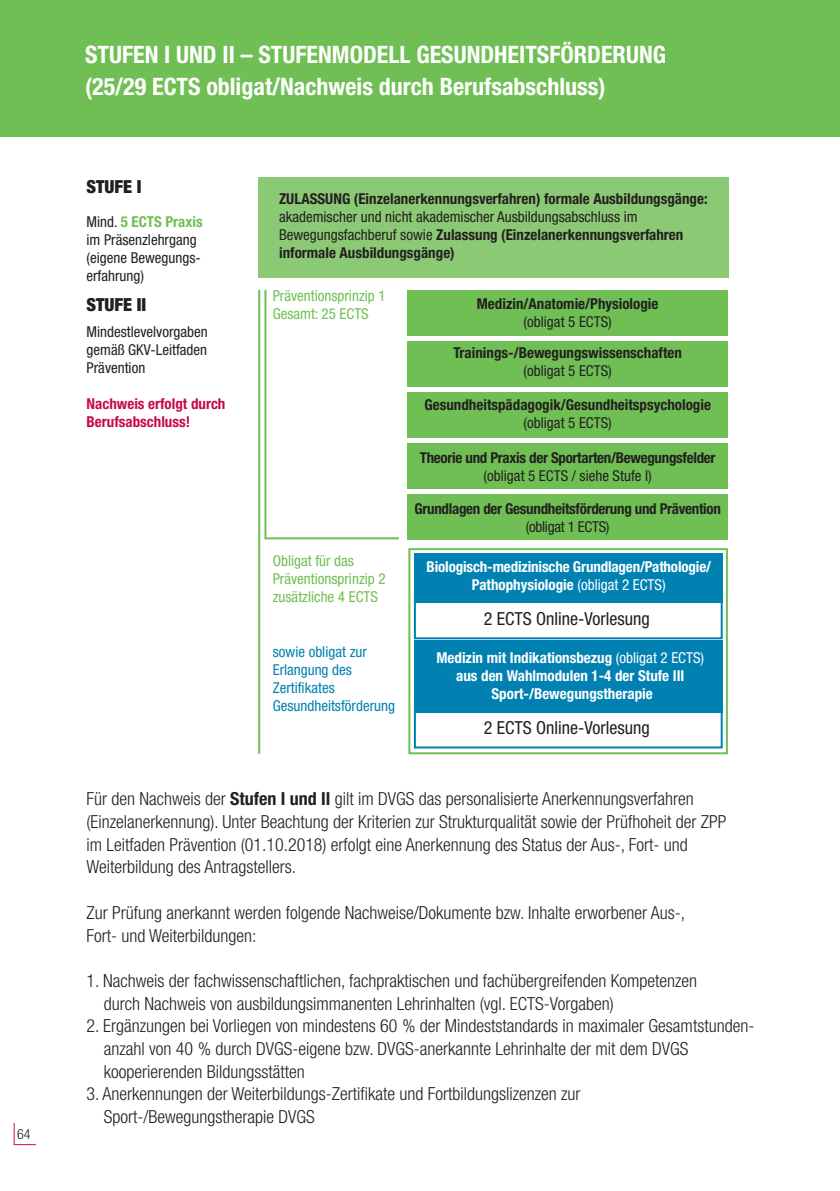
<style>
.page{position:relative;width:840px;height:1191px;background:#fff}
.page>*{position:absolute;margin:0;border:0;box-sizing:border-box;transform-origin:0 0}
.t1{font:700 condensed 24px/32px "Helvetica Neue LT Std";color:#fff}
.t2{font:300 condensed 18px/22.6px "Helvetica Neue LT Std";color:#231f20}
.t3{font:condensed 18px "Helvetica Neue LT Std";color:#231f20}
.t4{font:900 condensed 18px "Helvetica Neue LT Std";color:#231f20}
.t5{font:condensed 15px/18px "Helvetica Neue LT Std";color:#231f20}
.t6{font:700 condensed 15px/18px "Helvetica Neue LT Std";color:#fff;text-align:center}
.t7{font:700 condensed 15px "Helvetica Neue LT Std";color:#231f20}
.t8{font:700 condensed 15px "Helvetica Neue LT Std";letter-spacing:-.02em;color:#231f20}
.t9{font:condensed 15px/18px "Helvetica Neue LT Std";color:#6fbf54}
.t10{font:condensed 15px/18px "Helvetica Neue LT Std";color:#0081b2}
.t11{font:700 condensed 15px/18px "Helvetica Neue LT Std";color:#c7094f}
.t12{font:condensed 15px "Helvetica Neue LT Std";letter-spacing:-.02em;color:#231f20}
.t13{font:300 condensed 14px "Helvetica Neue LT Std";color:#231f20}
.s1{font-weight:700;color:#6fbf54}
.s2{font-weight:700}
.s3{font-weight:400}
</style>
<div class="page">
<div style="left:0;top:0;width:839px;height:136px;background:#6fbf54"></div>
<div style="left:408px;top:548px;width:319px;height:206px;border:2px solid #6fbf54"></div>
<div style="left:413px;top:699px;width:309px;height:49px;border:2px solid #0081b2"></div>
<div style="left:413px;top:590px;width:309px;height:49px;border:2px solid #0081b2"></div>
<div style="left:413px;top:640px;width:309px;height:72px;background:#0081b2"></div>
<div style="left:407px;top:290px;width:320px;height:45px;background:#6fbf54"></div>
<div style="left:407px;top:341px;width:320px;height:45px;background:#6fbf54"></div>
<div style="left:407px;top:392px;width:320px;height:45px;background:#6fbf54"></div>
<div style="left:407px;top:443px;width:320px;height:46px;background:#6fbf54"></div>
<div style="left:407px;top:494px;width:320px;height:46px;background:#6fbf54"></div>
<div style="left:413px;top:553px;width:309px;height:49px;background:#0081b2"></div>
<hr style="left:258px;top:290px;width:2px;height:463px;background:#6fbf54">
<hr style="left:264px;top:290px;width:2px;height:249px;background:#6fbf54">
<hr style="left:266px;top:537px;width:133px;height:2px;background:#6fbf54">
<div style="left:257px;top:177px;width:471px;height:101px;background:#8cc974"></div>
<svg style="left:13px;top:1123px;width:23px;height:22px"></svg>
<p class="t13" style="left:17px;top:1125px;width:15px">64</p>
<h1 class="t1" style="left:85px;top:38px;width:582px">STUFEN I UND II – STUFENMODELL GESUNDHEITSFÖRDERUNG (25/29 ECTS obligat/Nachweis durch Berufsabschluss)</h1>
<p class="t4" style="left:86px;top:175px;width:57px">STUFE I</p>
<p class="t5" style="left:86px;top:213px;width:117px">Mind. <span class="s1">5 ECTS Praxis </span>im Präsenzlehrgang (eigene Bewegungs&shy;erfahrung)</p>
<p class="t7" style="left:279px;top:190px;width:430px">ZULASSUNG (Einzelanerkennungsverfahren) formale Ausbildungsgänge:</p>
<p class="t5" style="left:279px;top:208px;width:405px">akademischer und nicht akademischer Ausbildungsabschluss im<br>Bewegungsfachberuf sowie <span class="s2">Zulassung (Einzelanerkennungsverfahren informale Ausbildungsgänge)</span></p>
<p class="t9" style="left:272px;top:286px;width:114px">Präventionsprinzip 1<br>Gesamt: 25 ECTS</p>
<p class="t4" style="left:86px;top:293px;width:61px">STUFE II</p>
<p class="t7" style="left:476px;top:295px;width:183px">Medizin/Anatomie/Physiologie</p>
<p class="t5" style="left:523px;top:313px;width:90px">(obligat 5 ECTS)</p>
<p class="t7" style="left:453px;top:344px;width:230px">Trainings-/Bewegungswissenschaften</p>
<p class="t5" style="left:523px;top:362px;width:90px">(obligat 5 ECTS)</p>
<p class="t7" style="left:424px;top:396px;width:288px">Gesundheitspädagogik/Gesundheitspsychologie</p>
<p class="t5" style="left:523px;top:414px;width:90px">(obligat 5 ECTS)</p>
<p class="t8" style="left:419px;top:448px;width:297px">Theorie und Praxis der Sportarten/Bewegungsfelder</p>
<p class="t5" style="left:483px;top:466px;width:170px">(obligat 5 ECTS / siehe Stufe I)</p>
<p class="t8" style="left:414px;top:499px;width:308px">Grundlagen der Gesundheitsförderung und Prävention</p>
<p class="t12" style="left:525px;top:517px;width:85px">(obligat 1 ECTS)</p>
<p class="t5" style="left:86px;top:323px;width:123px;text-align:justify">Mindestlevelvorgaben gemäß GKV-Leitfaden Prävention</p>
<p class="t11" style="left:86px;top:395px;width:140px">Nachweis erfolgt durch<br>Berufsabschluss!</p>
<p class="t9" style="left:272px;top:552px;width:114px">Obligat für das<br>Präventionsprinzip 2 zusätzliche 4 ECTS</p>
<p class="t6" style="left:426px;top:557px;width:286px">Biologisch-medizinische Grundlagen/Pathologie/<br>Pathophysiologie <span class="s3">(obligat 2 ECTS)</span></p>
<p class="t10" style="left:272px;top:643px;width:124px">sowie obligat zur<br>Erlangung des<br>Zertifikates<br>Gesundheitsförderung</p>
<p class="t3" style="left:483px;top:608px;width:167px">2 ECTS Online-Vorlesung</p>
<p class="t6" style="left:436px;top:648px;width:269px">Medizin mit Indikationsbezug <span class="s3">(obligat 2 ECTS) </span>aus den Wahlmodulen 1-4 der Stufe III<br>Sport-/Bewegungstherapie</p>
<p class="t3" style="left:483px;top:717px;width:167px">2 ECTS Online-Vorlesung</p>
<p class="t2" style="left:86px;top:787px;width:641px">Für den Nachweis der <span class="s2">Stufen I und II</span> gilt im DVGS das personalisierte Anerkennungsverfahren (Einzelanerkennung). Unter Beachtung der Kriterien zur Strukturqualität sowie der Prüfhoheit der ZPP im Leitfaden Prävention (01.10.2018) erfolgt eine Anerkennung des Status der Aus-, Fort- und Weiterbildung des Antragstellers.</p>
<p class="t2" style="left:86px;top:901px;width:600px">Zur Prüfung anerkannt werden folgende Nachweise/Dokumente bzw. Inhalte erworbener Aus-,<br>Fort- und Weiterbildungen:</p>
<p class="t2" style="left:104px;top:969px;width:594px;text-indent:-17px">1. Nachweis der fachwissenschaftlichen, fachpraktischen und fachübergreifenden Kompetenzen durch Nachweis von ausbildungsimmanenten Lehrinhalten (vgl. ECTS-Vorgaben)</p>
<p class="t2" style="left:104px;top:1014px;width:651px;text-indent:-17px">2. Ergänzungen bei Vorliegen von mindestens 60 % der Mindeststandards in maximaler Gesamtstunden&shy;anzahl von 40 % durch DVGS-eigene bzw. DVGS-anerkannte Lehrinhalte der mit dem DVGS kooperierenden Bildungsstätten</p>
<p class="t2" style="left:104px;top:1082px;width:478px;text-indent:-17px">3. Anerkennungen der Weiterbildungs-Zertifikate und Fortbildungslizenzen zur<br>Sport-/Bewegungstherapie DVGS</p>
</div>
